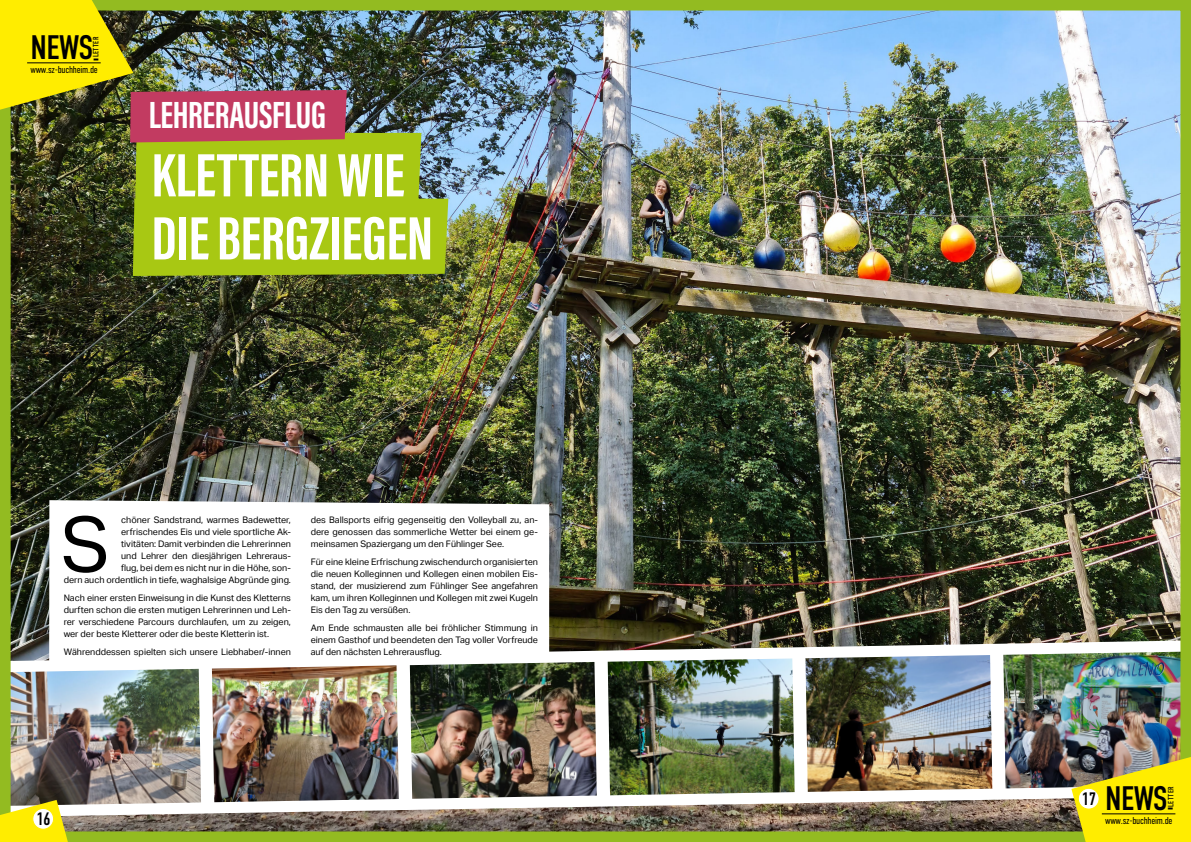
<style>
.page{position:relative;width:1191px;height:842px;background:#fff}
.page>*{position:absolute;margin:0;border:0;box-sizing:border-box;transform-origin:0 0}
.t1{font:76.2px "Aktiv Grotesk";color:#000}
.t2{font:700 63px/63.1px "Acumin Pro Extra Cond";color:#fff}
.t3{font:700 39px "Acumin Pro Extra Cond";letter-spacing:-.01em;color:#fff}
.t4{font:34px "DIN Condensed";letter-spacing:-.015em;color:#000}
.t5{font:18px "DIN Condensed";color:#000}
.t6{font:300 10px "DIN Condensed";letter-spacing:-.025em;color:#000}
.t7{font:9px/12px "Aktiv Grotesk";color:#000;text-align:justify}
.t8{font:7.7px "DIN Condensed";letter-spacing:.05em;color:#000}
</style>
<div class="page">
<img style="left:0;top:0;width:1191px;height:842px">
<svg style="left:49px;top:500px;width:500px;height:161px"></svg>
<img style="left:1071px;top:755px;width:120px;height:87px">
<img style="left:0;top:0;width:448px;height:276px">
<svg style="left:0;top:800px;width:85px;height:42px"></svg>
<hr style="left:27px;top:62px;width:74px;height:1px;background:#000">
<hr style="left:1101px;top:813px;width:74px;height:1px;background:#000">
<h3 class="t4" style="left:30px;top:29px;width:70px">NEWS<sub>-</sub></h3>
<p class="t8" style="left:92px;top:57px;width:22px;rotate:-90deg">LETTER</p>
<p class="t6" style="left:30px;top:64px;width:69px">www.sz-buchheim.de</p>
<h3 class="t3" style="left:149px;top:91px;width:179px">LEHRERAUSFLUG</h3>
<h2 class="t2" style="left:152px;top:143px;width:283px">KLETTERN WIE<br>DIE BERGZIEGEN</h2>
<h1 class="t1" style="left:61px;top:500px;width:51px">S</h1>
<p class="t7" style="left:64px;top:514px;width:229px;text-align:right">chöner Sandstrand, warmes Badewetter, erfrischendes Eis und viele sportliche Ak-<br>tivitäten: Damit verbinden die Lehrerinnen<br>und Lehrer den diesjährigen Lehreraus-<br>flug, bei dem es nicht nur in die Höhe, son-<br>dern auch ordentlich in tiefe, waghalsige Abgründe ging.</p>
<p class="t7" style="left:64px;top:592px;width:229px">Nach einer ersten Einweisung in die Kunst des Kletterns durften schon die ersten mutigen Lehrerinnen und Leh&shy;rer verschiedene Parcours durchlaufen, um zu zeigen, wer der beste Kletterer oder die beste Kletterin ist.</p>
<p class="t7" style="left:64px;top:646px;width:229px">Währenddessen spielten sich unsere Liebhaber/-innen</p>
<p class="t7" style="left:311px;top:514px;width:229px">des Ballsports eifrig gegenseitig den Volleyball zu, an&shy;dere genossen das sommerliche Wetter bei einem ge&shy;meinsamen Spaziergang um den Fühlinger See.</p>
<p class="t7" style="left:311px;top:556px;width:229px">Für eine kleine Erfrischung zwischendurch organisierten die neuen Kolleginnen und Kollegen einen mobilen Eis&shy;stand, der musizierend zum Fühlinger See angefahren kam, um ihren Kolleginnen und Kollegen mit zwei Kugeln Eis den Tag zu versüßen.</p>
<p class="t7" style="left:311px;top:622px;width:229px">Am Ende schmausten alle bei fröhlicher Stimmung in einem Gasthof und beendeten den Tag voller Vorfreude auf den nächsten Lehrerausflug.</p>
<h3 class="t5" style="left:36px;top:809px;width:16px">16</h3>
<h3 class="t5" style="left:1082px;top:789px;width:16px">17</h3>
<h3 class="t4" style="left:1105px;top:780px;width:70px">NEWS<sub>-</sub></h3>
<p class="t8" style="left:1166px;top:807px;width:22px;rotate:-90deg">LETTER</p>
<p class="t6" style="left:1105px;top:814px;width:69px">www.sz-buchheim.de</p>
</div>
